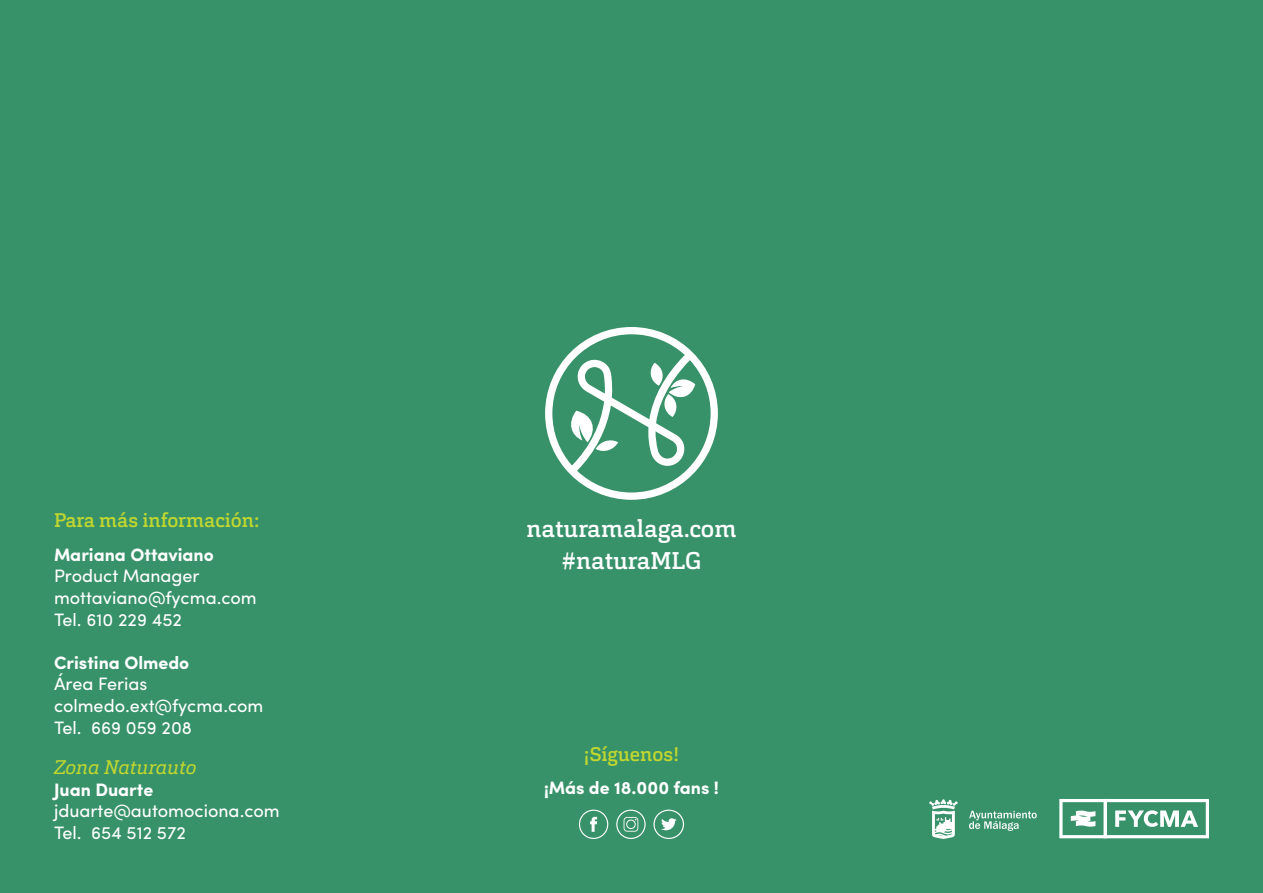
<style>
.page{position:relative;width:1263px;height:893px;background:#389269}
.page>*{position:absolute;margin:0;border:0;box-sizing:border-box;transform-origin:0 0}
.t1{font:500 23.85px "Cargan";color:#fff}
.t2{font:500 19.5px "Cargan";color:#c1d72f}
.t3{font:italic 19.5px "Cargan";color:#c1d72f}
.t4{font:18px/21.6px "Sofia Pro";color:#fff}
.t5{font:700 18px "Sofia Pro";color:#fff}
</style>
<div class="page">
<svg style="left:1059px;top:799px;width:150px;height:39px"></svg>
<svg style="left:969px;top:811px;width:68px;height:20px"></svg>
<svg style="left:929px;top:799px;width:29px;height:40px"></svg>
<svg style="left:545px;top:327px;width:173px;height:173px"></svg>
<svg style="left:579px;top:810px;width:29px;height:29px"></svg>
<svg style="left:616px;top:810px;width:30px;height:29px"></svg>
<svg style="left:653px;top:810px;width:31px;height:29px"></svg>
<p class="t2" style="left:54px;top:508px;width:207px">Para más información:</p>
<h1 class="t1" style="left:526px;top:513px;width:211px">naturamalaga.com</h1>
<p class="t5" style="left:54px;top:541px;width:161px">Mariana Ottaviano</p>
<h1 class="t1" style="left:562px;top:545px;width:141px">#naturaMLG</h1>
<p class="t4" style="left:54px;top:564px;width:204px">Product Manager mottaviano@fycma.com<br>Tel. 610 229 452</p>
<p class="t5" style="left:54px;top:649px;width:137px">Cristina Olmedo</p>
<p class="t4" style="left:54px;top:672px;width:211px">Área Ferias colmedo.ext@fycma.com<br>Tel. 669 059 208</p>
<p class="t3" style="left:54px;top:755px;width:144px">Zona Naturauto</p>
<p class="t5" style="left:54px;top:776px;width:101px">Juan Duarte</p>
<p class="t4" style="left:54px;top:799px;width:227px">jduarte@automociona.com<br>Tel. 654 512 572</p>
<p class="t2" style="left:584px;top:741px;width:96px">¡Síguenos!</p>
<p class="t5" style="left:544px;top:774px;width:176px">¡Más de 18.000 fans !</p>
</div>
